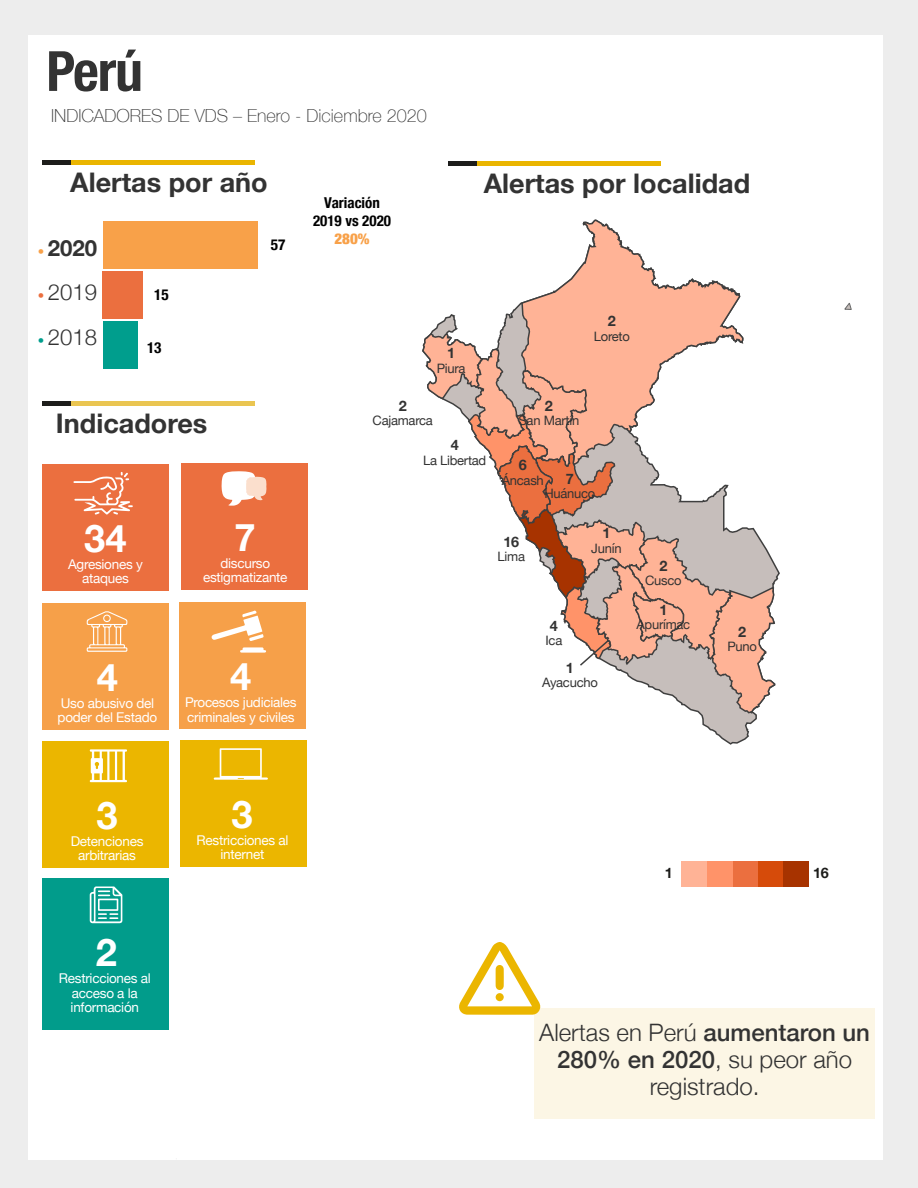
<style>
.page{position:relative;width:918px;height:1188px;background:#ededed}
.page>*{position:absolute;margin:0;border:0;box-sizing:border-box;transform-origin:0 0}
.t1{font:700 condensed 55.5px "Helvetica Neue";color:#333}
.t2{font:700 38.1px "Helvetica Neue";color:#fff}
.t3{font:700 27px "Helvetica Neue";color:#333}
.t4{font:300 24px/27px "Helvetica Neue";color:#333;text-align:center}
.t5{font:300 22.2px "Helvetica Neue";color:#333}
.t6{font:700 22.2px "Helvetica Neue";color:#333}
.t7{font:100 18px "Helvetica Neue";color:#333}
.t8{font:700 condensed 15.3px "Helvetica Neue";color:#000}
.t9{font:700 condensed 15px/18px "Helvetica Neue";color:#000;text-align:center}
.t10{font:900 condensed 15px "Helvetica Neue";color:#f8a149}
.t11{font:700 14.4px "Helvetica Neue";color:#333}
.t12{font:700 14.4px "Helvetica Neue";color:#1d1d1b}
.t13{font:13.5px/14.2px "Helvetica Neue";letter-spacing:-.02em;color:#fff;text-align:center}
.t14{font:13.05px "Helvetica Neue";letter-spacing:-.02em;color:#333}
.s1{font-weight:300;font-size:12.9px;color:#f8a149}
.s2{font-size:12.9px;color:#eb6f3f}
.s3{font-size:12.9px;color:#009e8d}
.s4{font-weight:500}
</style>
<div class="page">
<div style="left:29px;top:35px;width:854px;height:1125px;background:#fff"></div>
<hr style="left:70px;top:161px;width:185px;height:4px;background:#eab500">
<hr style="left:42px;top:161px;width:28px;height:4px;background:#1d1d1b">
<hr style="left:476px;top:161px;width:185px;height:4px;background:#eab500">
<hr style="left:448px;top:161px;width:28px;height:4px;background:#1d1d1b">
<hr style="left:70px;top:402px;width:185px;height:4px;background:#eac551">
<hr style="left:42px;top:402px;width:28px;height:4px;background:#1d1d1b">
<div style="left:534px;top:1008px;width:341px;height:111px;background:#fcf6e5"></div>
<div style="left:42px;top:464px;width:127px;height:127px;background:#eb6f3f"></div>
<svg style="left:73px;top:472px;width:60px;height:43px"></svg>
<svg style="left:844px;top:302px;width:8px;height:8px"></svg>
<div style="left:42px;top:603px;width:127px;height:127px;background:#f6a049"></div>
<svg style="left:86px;top:611px;width:41px;height:41px"></svg>
<div style="left:180px;top:740px;width:127px;height:127px;background:#ebb600"></div>
<svg style="left:214px;top:748px;width:54px;height:32px"></svg>
<svg style="left:431px;top:303px;width:349px;height:442px"></svg>
<svg style="left:520px;top:219px;width:224px;height:113px"></svg>
<div style="left:181px;top:463px;width:126px;height:127px;background:#eb6f3f"></div>
<svg style="left:221px;top:471px;width:45px;height:35px"></svg>
<div style="left:179px;top:602px;width:127px;height:127px;background:#f6a049"></div>
<svg style="left:240px;top:647px;width:26px;height:6px"></svg>
<svg style="left:212px;top:611px;width:52px;height:30px"></svg>
<div style="left:42px;top:741px;width:127px;height:127px;background:#ebb600"></div>
<svg style="left:90px;top:749px;width:37px;height:33px"></svg>
<div style="left:42px;top:878px;width:126px;height:152px;background:#019c8b"></div>
<svg style="left:90px;top:886px;width:33px;height:37px"></svg>
<svg style="left:459px;top:942px;width:82px;height:73px"></svg>
<div style="left:496px;top:993px;width:8px;height:8px;background:#ebb600;border-radius:50%"></div>
<div style="left:103px;top:221px;width:155px;height:48px;background:#f8a149"></div>
<div style="left:103px;top:271px;width:40px;height:48px;background:#eb6f3f"></div>
<div style="left:103px;top:321px;width:35px;height:48px;background:#009e8d"></div>
<div style="left:783px;top:862px;width:25px;height:25px;background:#a73300"></div>
<div style="left:758px;top:862px;width:25px;height:25px;background:#d64b0a"></div>
<div style="left:732px;top:862px;width:26px;height:25px;background:#eb6f3f"></div>
<div style="left:707px;top:862px;width:25px;height:25px;background:#ff9369"></div>
<div style="left:682px;top:862px;width:25px;height:25px;background:#ffb396"></div>
<svg style="left:422px;top:332px;width:354px;height:383px"></svg>
<h1 class="t1" style="left:46px;top:25px;width:98px">Perú</h1>
<h3 class="t7" style="left:51px;top:102px;width:377px">INDICADORES DE VDS – Enero - Diciembre 2020</h3>
<h3 class="t3" style="left:70px;top:161px;width:199px">Alertas por año</h3>
<h3 class="t6" style="left:38px;top:231px;width:61px"><span class="s1">•</span> 2020</h3>
<h3 class="t5" style="left:38px;top:275px;width:61px"><span class="s2">•</span> 2019</h3>
<h3 class="t5" style="left:38px;top:319px;width:61px"><span class="s3">•</span> 2018</h3>
<p class="t8" style="left:154px;top:282px;width:16px">15</p>
<p class="t8" style="left:147px;top:335px;width:16px">13</p>
<h3 class="t3" style="left:56px;top:403px;width:153px">Indicadores</h3>
<p class="t8" style="left:271px;top:232px;width:16px">57</p>
<p class="t9" style="left:313px;top:193px;width:80px">Variación<br>2019 vs 2020</p>
<p class="t10" style="left:335px;top:227px;width:37px">280%</p>
<h3 class="t3" style="left:484px;top:162px;width:268px">Alertas por localidad</h3>
<p class="t11" style="left:447px;top:342px;width:10px">1</p>
<p class="t14" style="left:437px;top:358px;width:30px">Piura</p>
<p class="t11" style="left:399px;top:394px;width:10px">2</p>
<p class="t14" style="left:373px;top:411px;width:62px">Cajamarca</p>
<p class="t11" style="left:608px;top:310px;width:10px">2</p>
<p class="t14" style="left:594px;top:327px;width:38px">Loreto</p>
<p class="t11" style="left:545px;top:394px;width:10px">2</p>
<p class="t14" style="left:518px;top:411px;width:62px">San Martín</p>
<p class="t11" style="left:451px;top:434px;width:10px">4</p>
<p class="t14" style="left:423px;top:451px;width:65px">La Libertad</p>
<p class="t11" style="left:519px;top:454px;width:10px">6</p>
<p class="t14" style="left:502px;top:471px;width:44px">Áncash</p>
<p class="t11" style="left:566px;top:467px;width:10px">7</p>
<p class="t14" style="left:544px;top:484px;width:52px">Huánuco</p>
<h2 class="t2" style="left:84px;top:508px;width:44px">34</h2>
<p class="t13" style="left:68px;top:558px;width:76px">Agresiones y ataques</p>
<h2 class="t2" style="left:234px;top:507px;width:23px">7</h2>
<p class="t13" style="left:203px;top:557px;width:86px">discurso estigmatizante</p>
<p class="t11" style="left:503px;top:530px;width:17px">16</p>
<p class="t14" style="left:498px;top:547px;width:29px">Lima</p>
<p class="t11" style="left:602px;top:522px;width:10px">1</p>
<p class="t14" style="left:591px;top:539px;width:32px">Junín</p>
<p class="t11" style="left:659px;top:554px;width:10px">2</p>
<p class="t14" style="left:645px;top:571px;width:38px">Cusco</p>
<p class="t11" style="left:550px;top:614px;width:10px">4</p>
<p class="t14" style="left:546px;top:631px;width:18px">Ica</p>
<p class="t11" style="left:659px;top:598px;width:10px">1</p>
<p class="t14" style="left:636px;top:615px;width:55px">Apurímac</p>
<p class="t11" style="left:738px;top:620px;width:10px">2</p>
<p class="t14" style="left:727px;top:637px;width:31px">Puno</p>
<h2 class="t2" style="left:97px;top:647px;width:23px">4</h2>
<h2 class="t2" style="left:230px;top:647px;width:23px">4</h2>
<p class="t11" style="left:566px;top:656px;width:10px">1</p>
<p class="t14" style="left:542px;top:673px;width:57px">Ayacucho</p>
<p class="t13" style="left:58px;top:697px;width:101px;text-align:left">Uso abusivo del poder del Estado</p>
<p class="t13" style="left:185px;top:696px;width:113px;text-align:left">Procesos judiciales criminales y civiles</p>
<h2 class="t2" style="left:97px;top:786px;width:23px">3</h2>
<h2 class="t2" style="left:232px;top:784px;width:23px">3</h2>
<p class="t13" style="left:71px;top:835px;width:74px">Detenciones arbitrarias</p>
<p class="t13" style="left:197px;top:834px;width:93px">Restricciones al internet</p>
<p class="t12" style="left:665px;top:862px;width:10px">1</p>
<p class="t12" style="left:813px;top:862px;width:17px">16</p>
<h2 class="t2" style="left:96px;top:923px;width:23px">2</h2>
<p class="t13" style="left:59px;top:972px;width:93px">Restricciones al acceso a la información</p>
<h3 class="t4" style="left:539px;top:1017px;width:332px">Alertas en Perú <span class="s4">aumentaron un<br>280% en 2020</span>, su peor año registrado.</h3>
</div>
